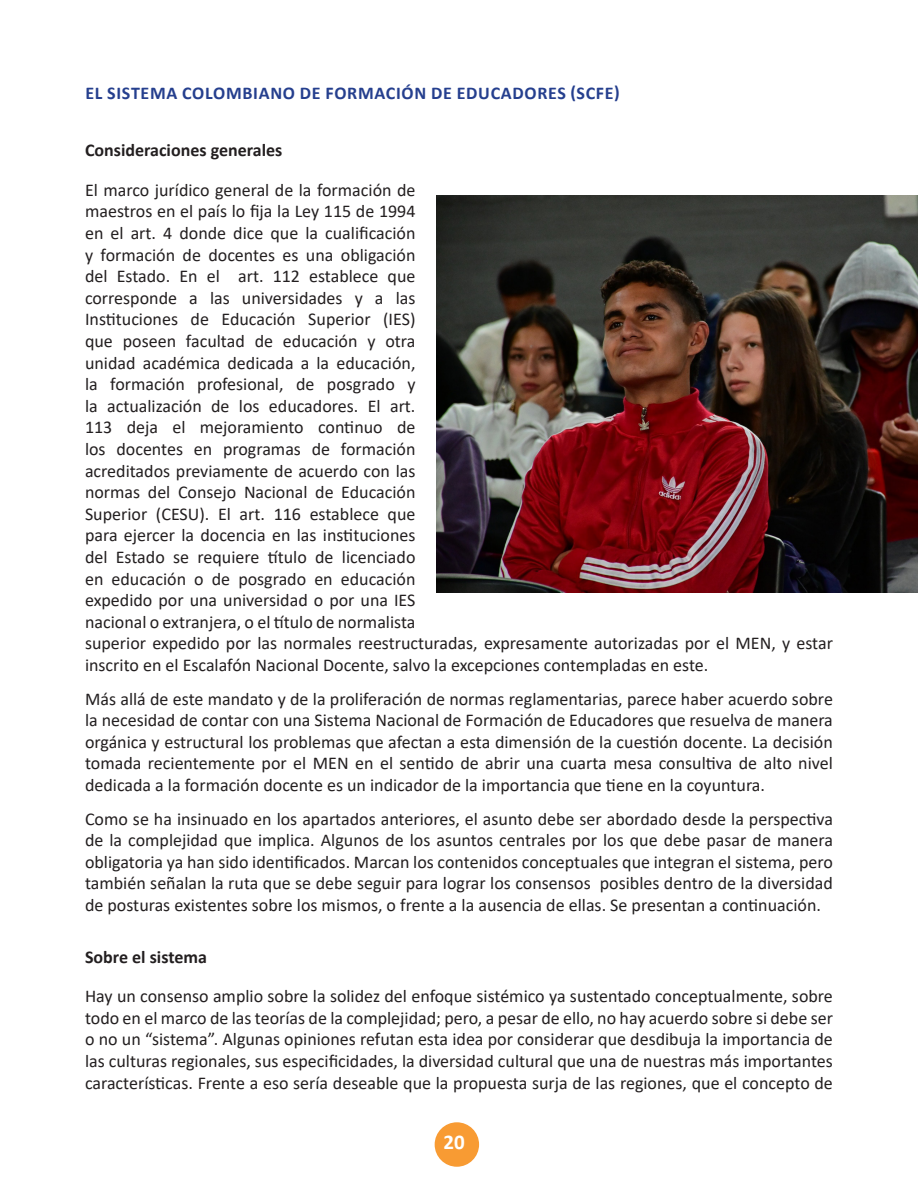
<style>
.page{position:relative;width:918px;height:1188px;background:#fff}
.page>*{position:absolute;margin:0;border:0;box-sizing:border-box;transform-origin:0 0}
.t1{font:700 21px "Calibri";color:#fff}
.t2{font:18px/21.6px "Calibri";color:#231f20;text-align:justify}
.Heading_1{font:700 18px "Calibri";letter-spacing:.04em;color:#253f8e}
.Heading_2{font:700 18px "Calibri";color:#231f20}
</style>
<div class="page">
<div style="left:435px;top:1122px;width:44px;height:45px;background:#f89b33;border-radius:50%"></div>
<img style="left:437px;top:195px;width:481px;height:398px">
<p class="Heading_1" style="left:85px;top:80px;width:536px">EL SISTEMA COLOMBIANO DE FORMACIÓN DE EDUCADORES (SCFE)</p>
<p class="Heading_2" style="left:85px;top:137px;width:199px">Consideraciones generales</p>
<p class="t2" style="left:85px;top:179px;width:749px;text-align:left">El marco jurídico general de la formación de<br>maestros en el país lo fija la Ley 115 de 1994<br>en el art. 4 donde dice que la cualificación<br>y formación de docentes es una obligación<br>del Estado. En el art. 112 establece que<br>corresponde a las universidades y a las<br>Instituciones de Educación Superior (IES)<br>que poseen facultad de educación y otra<br>unidad académica dedicada a la educación,<br>la formación profesional, de posgrado y<br>la actualización de los educadores. El art.<br>113 deja el mejoramiento continuo de<br>los docentes en programas de formación<br>acreditados previamente de acuerdo con las<br>normas del Consejo Nacional de Educación<br>Superior (CESU). El art. 116 establece que<br>para ejercer la docencia en las instituciones<br>del Estado se requiere título de licenciado<br>en educación o de posgrado en educación<br>expedido por una universidad o por una IES<br>nacional o extranjera, o el título de normalista<br>superior expedido por las normales reestructuradas, expresamente autorizadas por el MEN, y estar inscrito en el Escalafón Nacional Docente, salvo la excepciones contempladas en este.</p>
<p class="t2" style="left:85px;top:687px;width:749px">Más allá de este mandato y de la proliferación de normas reglamentarias, parece haber acuerdo sobre la necesidad de contar con una Sistema Nacional de Formación de Educadores que resuelva de manera orgánica y estructural los problemas que afectan a esta dimensión de la cuestión docente. La decisión tomada recientemente por el MEN en el sentido de abrir una cuarta mesa consultiva de alto nivel dedicada a la formación docente es un indicador de la importancia que tiene en la coyuntura.</p>
<p class="t2" style="left:85px;top:807px;width:749px">Como se ha insinuado en los apartados anteriores, el asunto debe ser abordado desde la perspectiva de la complejidad que implica. Algunos de los asuntos centrales por los que debe pasar de manera obligatoria ya han sido identificados. Marcan los contenidos conceptuales que integran el sistema, pero también señalan la ruta que se debe seguir para lograr los consensos posibles dentro de la diversidad de posturas existentes sobre los mismos, o frente a la ausencia de ellas. Se presentan a continuación.</p>
<p class="Heading_2" style="left:85px;top:944px;width:123px">Sobre el sistema</p>
<p class="t2" style="left:85px;top:985px;width:749px">Hay un consenso amplio sobre la solidez del enfoque sistémico ya sustentado conceptualmente, sobre todo en el marco de las teorías de la complejidad; pero, a pesar de ello, no hay acuerdo sobre si debe ser o no un “sistema”. Algunas opiniones refutan esta idea por considerar que desdibuja la importancia de las culturas regionales, sus especificidades, la diversidad cultural que una de nuestras más importantes características. Frente a eso sería deseable que la propuesta surja de las regiones, que el concepto de</p>
<p class="t1" style="left:443px;top:1127px;width:23px">20</p>
</div>
